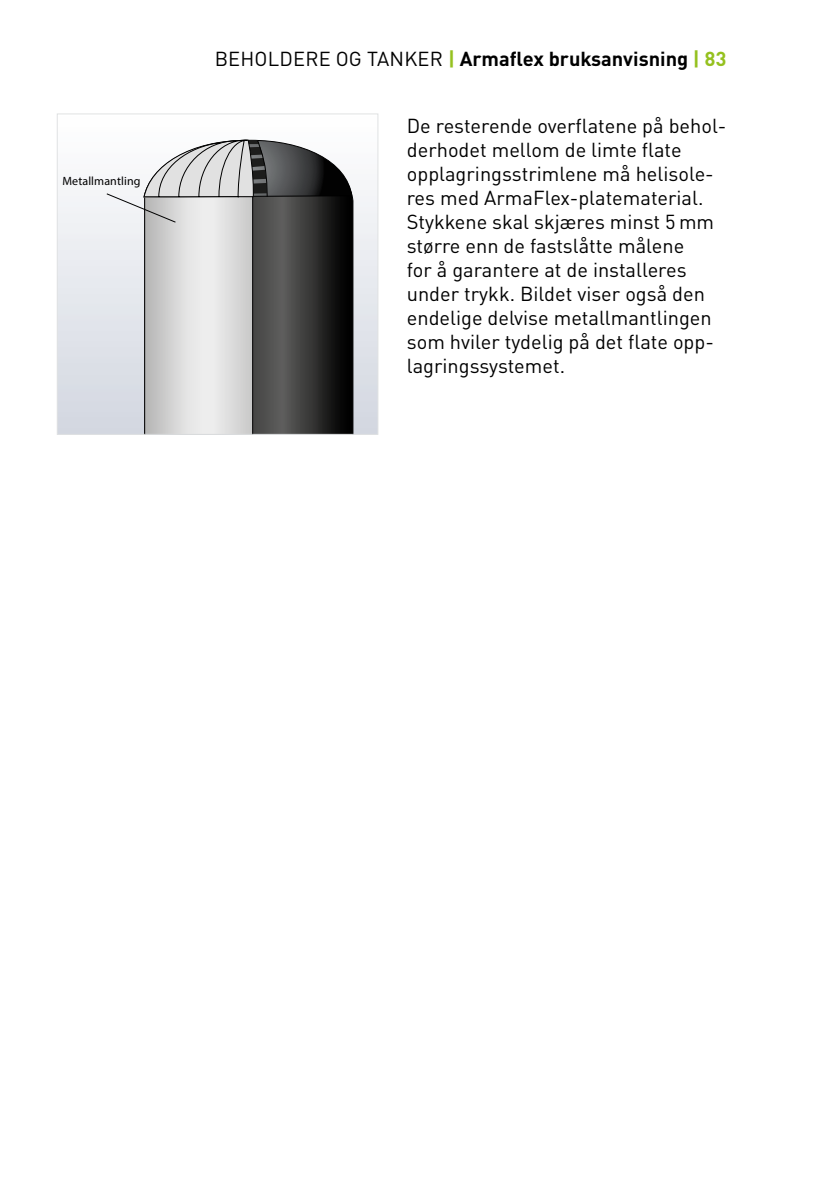
<style>
.page{position:relative;width:840px;height:1191px;background:#fff}
.page>*{position:absolute;margin:0;border:0;box-sizing:border-box;transform-origin:0 0}
.t1{font:20px/24px "DIN Pro";color:#000}
.t2{font:700 20px "DIN Pro";color:#000}
.t3{font:12px "Myriad Pro";letter-spacing:.01em;color:#000}
.s1{font-weight:400}
.s2{color:#95c11f}
</style>
<div class="page">
<svg style="left:59px;top:190px;width:317px;height:243px"></svg>
<svg style="left:106px;top:139px;width:246px;height:294px;background:#9e9e9f"></svg>
<div style="left:57px;top:113px;width:321px;height:322px;border:1px solid #e0e2e3"></div>
<p class="t3" style="left:62px;top:173px;width:80px">Metallmantling</p>
<p class="t1" style="left:214px;top:45px;width:39px">Behold</p>
<p class="t1" style="left:293px;top:45px;width:88px">ere og tank</p>
<p class="t2" style="left:417px;top:42px;width:310px"><span class="s1">er</span> <span class="s2">|</span> Armaflex bruksanvisning <span class="s2">| 83</span></p>
<p class="t1" style="left:406px;top:112px;width:321px">De resterende overflatene på behol&shy;derhodet mellom de limte flate opplagringsstrimlene må helisole&shy;res med ArmaFlex-platematerial.<br>Stykkene skal skjæres minst 5 mm større enn de fastslåtte målene<br>for å garantere at de installeres under trykk. Bildet viser også den endelige delvise metallmantlingen som hviler tydelig på det flate opp&shy;lagringssystemet.</p>
</div>
